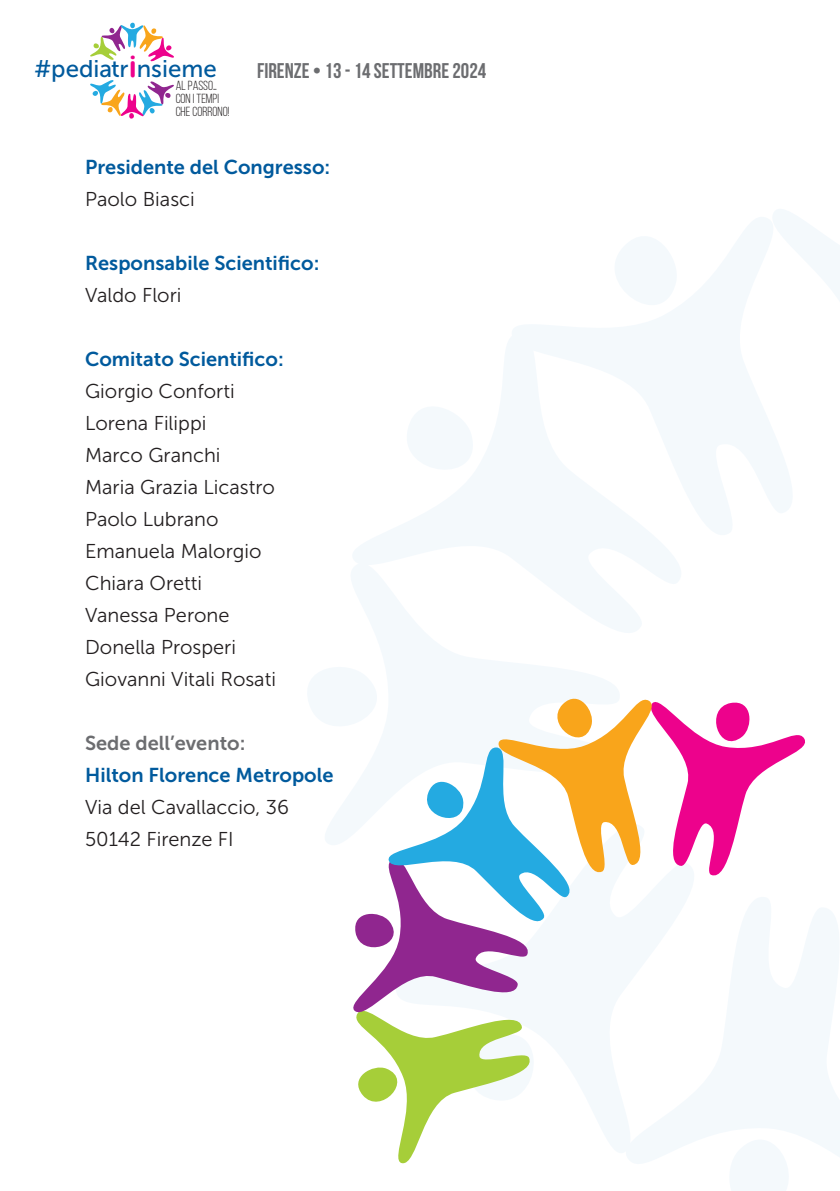
<style>
.page{position:relative;width:840px;height:1191px;background:#fff}
.page>*{position:absolute;margin:0;border:0;box-sizing:border-box;transform-origin:0 0}
.t1{font:24px "Museo Sans 500";color:#015a9d}
.t2{font:700 21.2px "Bebas Neue";color:#6c6d70}
.t3{font:20px/32px "Museo Sans 300";color:#231f20}
.t4{font:20px "Museo Sans 700";color:#015a9d}
.t5{font:20px "Museo Sans 700";color:#6c6d70}
.t6{font:13.2px/12.6px "Bebas Neue";color:#231f20}
.s1{font-family:"Arial Rounded MT Bold";font-size:29.8px;color:#ed028c}
</style>
<div class="page">
<svg style="left:382px;top:653px;width:93px;height:6px"></svg>
<svg style="left:351px;top:341px;width:330px;height:312px"></svg>
<svg style="left:396px;top:389px;width:90px;height:98px"></svg>
<svg style="left:509px;top:219px;width:248px;height:331px;fill:#f4f9fc"></svg>
<svg style="left:589px;top:219px;width:92px;height:117px"></svg>
<svg style="left:757px;top:209px;width:82px;height:304px"></svg>
<svg style="left:813px;top:908px;width:26px;height:248px;fill:#f4f9fc"></svg>
<svg style="left:90px;top:23px;width:84px;height:39px"></svg>
<svg style="left:90px;top:80px;width:84px;height:39px"></svg>
<svg style="left:308px;top:659px;width:505px;height:532px"></svg>
<p class="t1" style="left:34px;top:55px;width:184px">#pediatr<span class="s1">i</span>nsieme</p>
<p class="t6" style="left:175px;top:79px;width:55px">AL PASSO…<br>CON I TEMPI<br>CHE CORRONO!</p>
<p class="t2" style="left:257px;top:59px;width:230px">FIRENZE • 13 - 14 SETTEMBRE 2024</p>
<p class="t4" style="left:85px;top:156px;width:246px">Presidente del Congresso:</p>
<p class="t3" style="left:85px;top:183px;width:111px">Paolo Biasci</p>
<p class="t4" style="left:85px;top:252px;width:236px">Responsabile Scientifico:</p>
<p class="t3" style="left:85px;top:279px;width:98px">Valdo Flori</p>
<p class="t4" style="left:85px;top:348px;width:200px">Comitato Scientifico:</p>
<p class="t3" style="left:85px;top:375px;width:192px">Giorgio Conforti<br>Lorena Filippi<br>Marco Granchi<br>Maria Grazia Licastro<br>Paolo Lubrano<br>Emanuela Malorgio<br>Chiara Oretti<br>Vanessa Perone<br>Donella Prosperi<br>Giovanni Vitali Rosati</p>
<p class="t5" style="left:85px;top:732px;width:162px">Sede dell’evento:</p>
<p class="t4" style="left:85px;top:764px;width:250px">Hilton Florence Metropole</p>
<p class="t3" style="left:85px;top:791px;width:205px">Via del Cavallaccio, 36<br>50142 Firenze FI</p>
</div>
